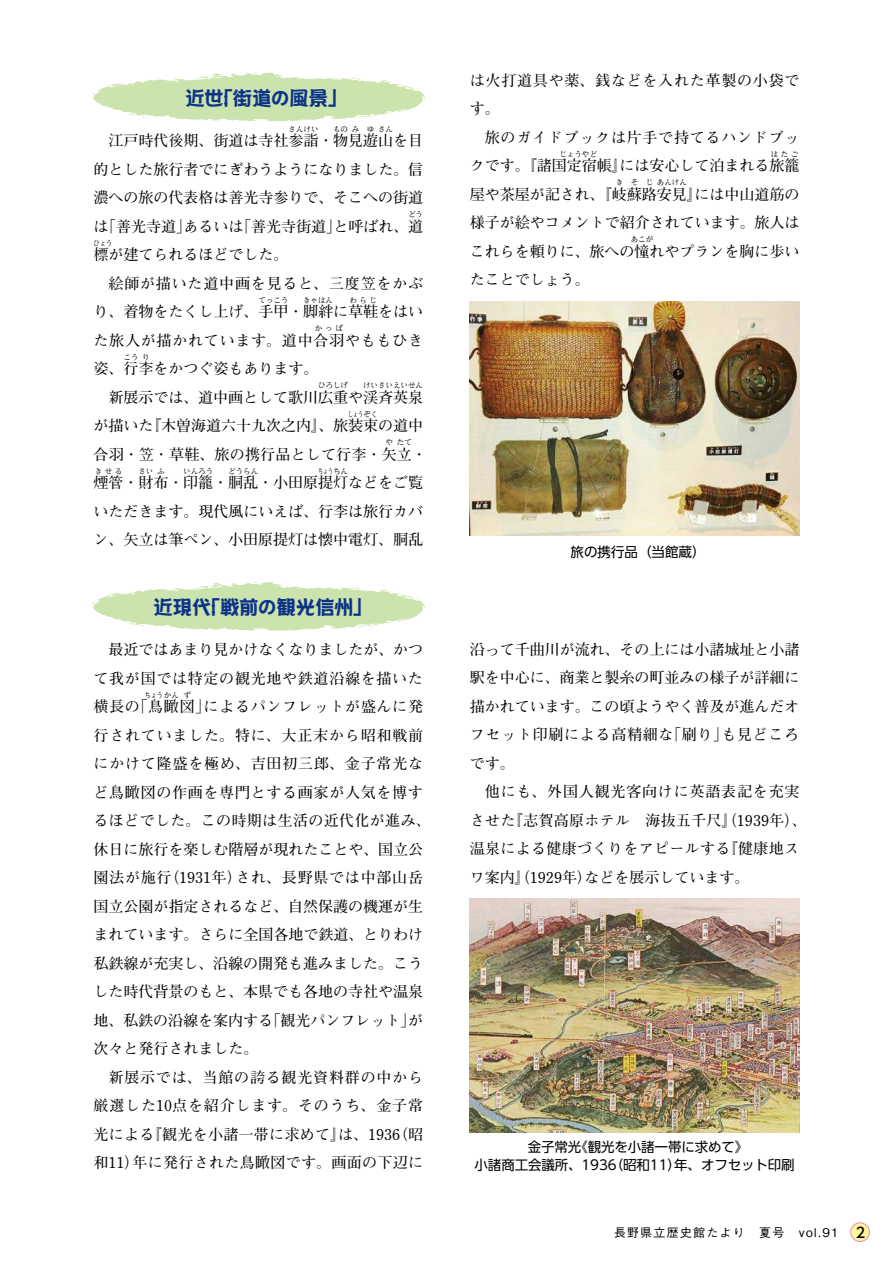
<style>
.page{position:relative;width:893px;height:1263px;background:#fff}
.page>*{position:absolute;margin:0;border:0;box-sizing:border-box;transform-origin:0 0}
.t1{font:19.5px "DFPOP2 Std W9";letter-spacing:-.025em;color:#0c3388}
.t2{font:700 15px/28.5px "Futo Min A101 Pro";color:#000;text-align:justify}
.t3{font:700 15px/28.5px "Futo Min A101 Pro";letter-spacing:.025em;color:#000}
.t4{font:700 15px/28.5px "Futo Min A101 Pro";letter-spacing:.05em;color:#000}
.t5{font:700 15px/28.5px "Futo Min A101 Pro";letter-spacing:.055em;color:#000;text-align:right}
.t6{font:13.5px/18px "UD Shin Go Pro";letter-spacing:-.01em;color:#000;text-align:center}
.t7{font:500 12px "Gothic BBB Pro";letter-spacing:.1em;color:#000}
.t8{font:700 7.5px "Futo Min A101 Pro";color:#000}
.t9{font:700 7.5px "Futo Min A101 Pro";color:#000;scale:.67 1}
.t10{font:700 7.5px "Futo Min A101 Pro";color:#000;scale:.83 1}
.s1{font-family:"UD Shin Go Pro";font-size:14.25px}
</style>
<div class="page">
<div style="left:851px;top:1223px;width:18px;height:18px;background:#fff899;border-radius:50%"></div>
<div style="left:850px;top:1222px;width:20px;height:20px;border:1px solid #ee87b4;border-radius:50%"></div>
<svg style="left:92px;top:72px;width:333px;height:50px"></svg>
<svg style="left:92px;top:582px;width:333px;height:49px"></svg>
<img style="left:470px;top:302px;width:329px;height:234px">
<img style="left:470px;top:899px;width:329px;height:234px">
<h1 class="t1" style="left:185px;top:88px;width:164px">近世:「街道の風景」</h1>
<p class="t2" style="left:109px;top:124px;width:316px">江戸時代後期、街道は寺社参詣・物見遊山を目</p>
<p class="t8" style="left:289px;top:123px;width:31px">さんけい</p>
<p class="t8" style="left:333px;top:123px;width:16px">もの</p>
<p class="t8" style="left:352px;top:123px;width:9px">み</p>
<p class="t8" style="left:367px;top:123px;width:9px">ゆ</p>
<p class="t8" style="left:378px;top:123px;width:16px">さん</p>
<p class="t2" style="left:94px;top:153px;width:331px">的とした旅行者でにぎわうようになりました。信濃への旅の代表格は善光寺参りで、そこへの街道は「善光寺道」あるいは「善光寺街道」と呼ばれ、道</p>
<p class="t8" style="left:408px;top:209px;width:16px">どう</p>
<p class="t10" style="left:94px;top:237px;width:24px">ひょう</p>
<p class="t5" style="left:94px;top:267px;width:331px">絵師が描いた道中画を見ると、三度笠をかぶり、着物をたくし上げ、手甲・脚絆に草鞋をはい</p>
<p class="t2" style="left:94px;top:238px;width:196px">標が建てられるほどでした。</p>
<p class="t8" style="left:259px;top:294px;width:31px">てっこう</p>
<p class="t8" style="left:303px;top:294px;width:31px">きゃはん</p>
<p class="t8" style="left:349px;top:294px;width:29px">わらじ</p>
<p class="t4" style="left:94px;top:324px;width:331px">た旅人が描かれています。道中合羽やももひき</p>
<p class="t8" style="left:315px;top:323px;width:30px">かっぱ</p>
<p class="t8" style="left:124px;top:351px;width:16px">こう</p>
<p class="t8" style="left:142px;top:351px;width:9px">り</p>
<p class="t2" style="left:109px;top:381px;width:316px">新展示では、道中画として歌川広重や渓斉英泉</p>
<p class="t2" style="left:94px;top:352px;width:227px">姿、行李をかつぐ姿もあります。</p>
<p class="t8" style="left:318px;top:380px;width:31px">ひろしげ</p>
<p class="t8" style="left:363px;top:380px;width:61px">けいさいえいせん</p>
<p class="t2" style="left:94px;top:409px;width:331px">が描いた『木曽海道六十九次之内』、旅装束の道中</p>
<p class="t9" style="left:348px;top:408px;width:46px">しょうぞく</p>
<p class="t2" style="left:94px;top:438px;width:335px">合羽・笠・草鞋、旅の携行品として行李・矢立・</p>
<p class="t8" style="left:385px;top:437px;width:9px">や</p>
<p class="t8" style="left:397px;top:437px;width:16px">たて</p>
<p class="t2" style="left:94px;top:466px;width:331px">煙管・財布・印籠・胴乱・小田原提灯などをご覧</p>
<p class="t8" style="left:95px;top:465px;width:29px">きせる</p>
<p class="t8" style="left:138px;top:465px;width:16px">さい</p>
<p class="t8" style="left:157px;top:465px;width:9px">ふ</p>
<p class="t8" style="left:183px;top:465px;width:31px">いんろう</p>
<p class="t8" style="left:228px;top:465px;width:31px">どうらん</p>
<p class="t9" style="left:318px;top:465px;width:46px">ちょうちん</p>
<p class="t2" style="left:94px;top:495px;width:331px">いただきます。現代風にいえば、行李は旅行カバン、矢立は筆ペン、小田原提灯は懐中電灯、胴乱</p>
<h1 class="t1" style="left:154px;top:596px;width:221px">近現代:「戦前の観光信州」</h1>
<p class="t2" style="left:94px;top:633px;width:331px;text-indent:15px">最近ではあまり見かけなくなりましたが、かつて我が国では特定の観光地や鉄道沿線を描いた横長の「鳥瞰図」によるパンフレットが盛んに発</p>
<p class="t10" style="left:144px;top:689px;width:43px">ちょうかん</p>
<p class="t8" style="left:183px;top:689px;width:9px">ず</p>
<p class="t2" style="left:94px;top:719px;width:339px;text-align:left">行されていました。特に、大正末から昭和戦前にかけて隆盛を極め、吉田初三郎、金子常光など鳥瞰図の作画を専門とする画家が人気を博するほどでした。この時期は生活の近代化が進み、休日に旅行を楽しむ階層が現れたことや、国立公園法が施行（1931年）され、長野県では中部山岳国立公園が指定されるなど、自然保護の機運が生まれています。さらに全国各地で鉄道、とりわけ私鉄線が充実し、沿線の開発も進みました。こうした時代背景のもと、本県でも各地の寺社や温泉地、私鉄の沿線を案内する「観光パンフレット」が次々と発行されました。</p>
<p class="t2" style="left:94px;top:1061px;width:331px;text-indent:15px">新展示では、当館の誇る観光資料群の中から厳選した10点を紹介します。そのうち、金子常光による『観光を小諸一帯に求めて』は、1936（昭和11）年に発行された鳥瞰図です。画面の下辺に</p>
<p class="t4" style="left:470px;top:64px;width:331px">は火打道具や薬、銭などを入れた革製の小袋です。</p>
<p class="t4" style="left:470px;top:121px;width:331px;text-align:right">旅のガイドブックは片手で持てるハンドブックです。『諸国定宿帳』には安心して泊まれる旅籠</p>
<p class="t8" style="left:559px;top:148px;width:39px">じょうやど</p>
<p class="t8" style="left:771px;top:148px;width:29px">はたご</p>
<p class="t2" style="left:470px;top:178px;width:331px">屋や茶屋が記され、『岐蘇路安見』には中山道筋の</p>
<p class="t8" style="left:616px;top:177px;width:9px">き</p>
<p class="t8" style="left:631px;top:177px;width:9px">そ</p>
<p class="t8" style="left:646px;top:177px;width:9px">じ</p>
<p class="t8" style="left:657px;top:177px;width:31px">あんけん</p>
<p class="t2" style="left:470px;top:206px;width:331px">様子が絵やコメントで紹介されています。旅人はこれらを頼りに、旅への憧れやプランを胸に歩い</p>
<p class="t8" style="left:631px;top:234px;width:24px">あこが</p>
<p class="t2" style="left:470px;top:263px;width:121px">たことでしょう。</p>
<p class="t6" style="left:570px;top:543px;width:136px">旅の携行品（当館蔵）</p>
<p class="t2" style="left:470px;top:633px;width:331px">沿って千曲川が流れ、その上には小諸城址と小諸駅を中心に、商業と製糸の町並みの様子が詳細に描かれています。この頃ようやく普及が進んだオフセット印刷による高精細な「刷り」も見どころです。</p>
<p class="t3" style="left:470px;top:776px;width:339px;text-indent:15px">他にも、外国人観光客向けに英語表記を充実させた『志賀高原ホテル　海抜五千尺』（1939年）、温泉による健康づくりをアピールする『健康地スワ案内』（1929年）などを展示しています。</p>
<p class="t6" style="left:475px;top:1138px;width:322px">金子常光《観光を小諸一帯に求めて》<br>小諸商工会議所、1936（昭和11）年、オフセット印刷</p>
<p class="t7" style="left:614px;top:1222px;width:253px">長野県立歴史館たより　夏号　vol.91<span class="s1">　2</span></p>
</div>
